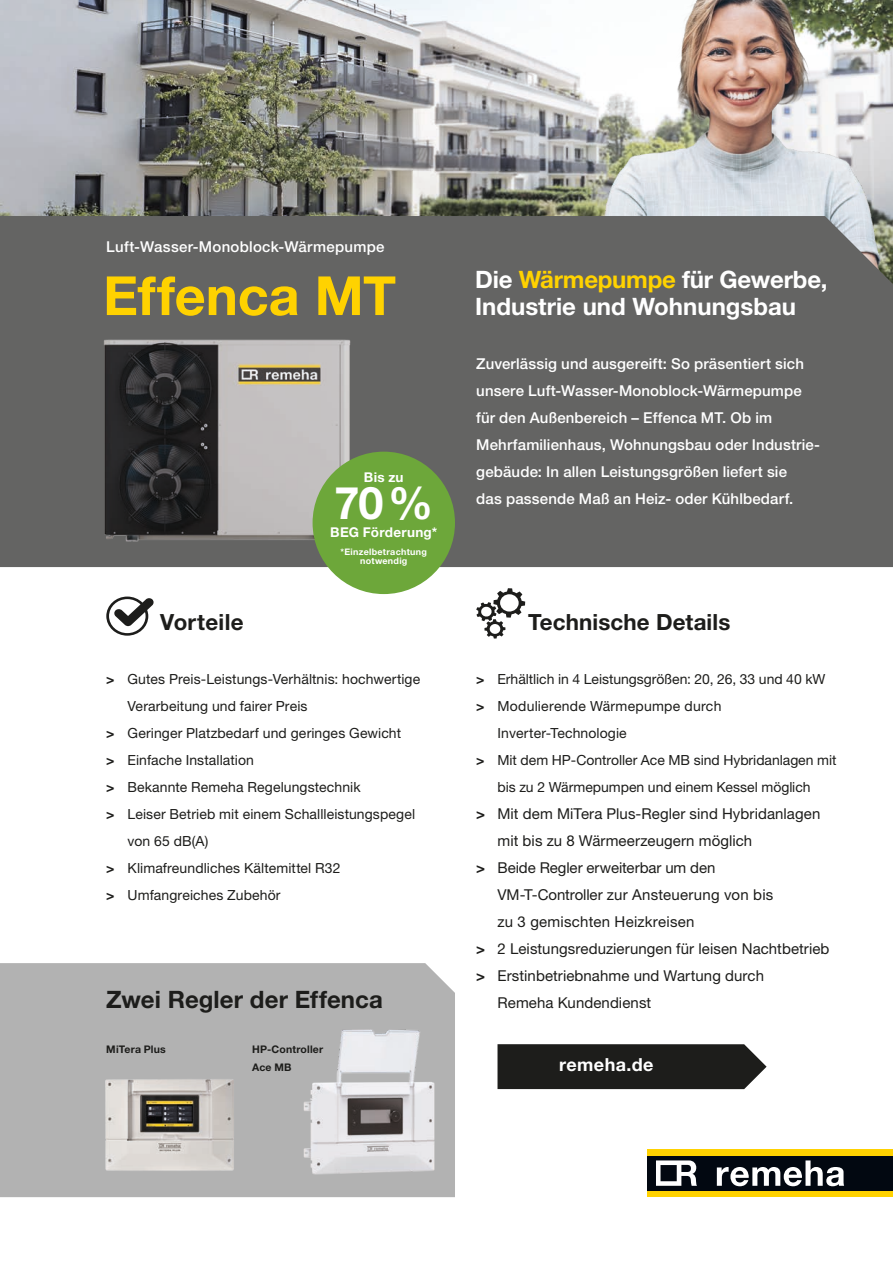
<style>
.page{position:relative;width:893px;height:1263px;background:#fff}
.page>*{position:absolute;margin:0;border:0;box-sizing:border-box;transform-origin:0 0}
.t1{font:700 54px "Helvetica Neue LT Pro";letter-spacing:-.005em;color:#ffd200}
.t2{font:700 45px "Helvetica Neue LT Pro";color:#fff}
.t3{font:700 24px "Helvetica Neue LT Pro";letter-spacing:-.01em;color:#fff}
.t4{font:700 24px "Helvetica Neue LT Pro";letter-spacing:.005em;color:#1d1d1b}
.t5{font:700 22.35px "Helvetica Neue LT Pro";letter-spacing:.005em;color:#1d1d1b}
.t6{font:700 18px "Helvetica Neue LT Pro";letter-spacing:.025em;color:#fff}
.t7{font:500 15px/27px "Helvetica Neue LT Pro";letter-spacing:.01em;color:#fff}
.t8{font:15px "Helvetica Neue LT Pro";letter-spacing:.005em;color:#1d1d1b}
.t9{font:13.95px "Helvetica Neue LT Pro";letter-spacing:.005em;color:#1d1d1b}
.t10{font:700 13.5px "Helvetica Neue LT Pro";letter-spacing:.02em;color:#fff}
.t11{font:700 10.5px/18px "Helvetica Neue LT Pro";letter-spacing:.015em;color:#1d1d1b}
.t12{font:700 9px/9px "Helvetica Neue LT Pro";letter-spacing:.03em;color:#fff;text-align:center}
.s1{font-weight:700}
.s2{color:#ffd200}
</style>
<div class="page">
<img style="left:0;top:0;width:893px;height:216px">
<img style="left:510px;top:0;width:371px;height:216px">
<div style="left:0;top:216px;width:893px;height:351px;background:#646463"></div>
<img style="left:91px;top:330px;width:280px;height:240px">
<svg style="left:106px;top:596px;width:48px;height:40px"></svg>
<div style="left:313px;top:452px;width:142px;height:142px;background:#6da73a;border-radius:50%"></div>
<div style="left:853px;top:1190px;width:40px;height:7px;background:#ffd200"></div>
<div style="left:853px;top:1149px;width:40px;height:7px;background:#ffd200"></div>
<div style="left:853px;top:1156px;width:40px;height:34px;background:#020811"></div>
<div style="left:647px;top:1190px;width:206px;height:7px;background:#ffd200"></div>
<div style="left:647px;top:1149px;width:206px;height:7px;background:#ffd200"></div>
<div style="left:647px;top:1156px;width:206px;height:34px;background:#020811"></div>
<svg style="left:656px;top:1160px;width:41px;height:26px"></svg>
<svg style="left:717px;top:1160px;width:127px;height:26px"></svg>
<svg style="left:497px;top:1044px;width:270px;height:45px;background:#282826"></svg>
<svg style="left:476px;top:588px;width:49px;height:50px"></svg>
<div style="left:0;top:963px;width:455px;height:234px;background:#b2b2b2"></div>
<img style="left:98px;top:1073px;width:143px;height:104px">
<img style="left:294px;top:1024px;width:145px;height:158px">
<p class="t7" style="left:106px;top:233px;width:280px">Luft-Wasser-Monoblock-Wärmepumpe</p>
<h1 class="t1" style="left:103px;top:262px;width:294px">Effenca MT</h1>
<p class="t10" style="left:364px;top:469px;width:41px">Bis zu</p>
<h3 class="t5" style="left:160px;top:608px;width:85px">Vorteile</h3>
<h2 class="t2" style="left:334px;top:476px;width:100px">70%</h2>
<p class="t12" style="left:341px;top:547px;width:88px">*Einzelbetrachtung notwendig</p>
<p class="t10" style="left:330px;top:524px;width:108px">BEG Förderung*</p>
<p class="t9" style="left:106px;top:670px;width:315px"><span class="s1">&gt;</span> Gutes Preis-Leistungs-Verhältnis: hochwertige</p>
<p class="t9" style="left:128px;top:697px;width:181px">Verarbeitung und fairer Preis</p>
<p class="t9" style="left:106px;top:724px;width:296px"><span class="s1">&gt;</span> Geringer Platzbedarf und geringes Gewicht</p>
<p class="t9" style="left:106px;top:751px;width:149px"><span class="s1">&gt;</span> Einfache Installation</p>
<p class="t9" style="left:106px;top:778px;width:256px"><span class="s1">&gt;</span> Bekannte Remeha Regelungstechnik</p>
<p class="t9" style="left:106px;top:805px;width:310px"><span class="s1">&gt;</span> Leiser Betrieb mit einem Schallleistungspegel</p>
<p class="t9" style="left:128px;top:832px;width:82px">von 65 dB(A)</p>
<p class="t9" style="left:106px;top:859px;width:236px"><span class="s1">&gt;</span> Klimafreundliches Kältemittel R32</p>
<p class="t9" style="left:106px;top:886px;width:176px"><span class="s1">&gt;</span> Umfangreiches Zubehör</p>
<h3 class="t3" style="left:475px;top:265px;width:354px">Die <span class="s2">Wärmepumpe</span> für Gewerbe,</h3>
<h3 class="t3" style="left:475px;top:292px;width:322px">Industrie und Wohnungsbau</h3>
<p class="t7" style="left:476px;top:350px;width:344px">Zuverlässig und ausgereift: So präsentiert sich unsere Luft-Wasser-Monoblock-Wärmepumpe für den Außenbereich – Effenca MT. Ob im Mehrfamilienhaus, Wohnungsbau oder Industrie&shy;gebäude: In allen Leistungsgrößen liefert sie<br>das passende Maß an Heiz- oder Kühlbedarf.</p>
<h3 class="t5" style="left:528px;top:608px;width:204px">Technische Details</h3>
<p class="t9" style="left:476px;top:670px;width:351px"><span class="s1">&gt;</span> Erhältlich in 4 Leistungsgrößen: 20, 26, 33 und 40 kW</p>
<p class="t9" style="left:476px;top:697px;width:247px"><span class="s1">&gt;</span> Modulierende Wärmepumpe durch</p>
<p class="t9" style="left:497px;top:724px;width:131px">Inverter-Technologie</p>
<p class="t9" style="left:476px;top:751px;width:362px"><span class="s1">&gt;</span> Mit dem HP-Controller Ace MB sind Hybridanlagen mit</p>
<p class="t9" style="left:497px;top:778px;width:315px">bis zu 2 Wärmepumpen und einem Kessel möglich</p>
<p class="t8" style="left:476px;top:804px;width:346px"><span class="s1">&gt;</span> Mit dem MiTera Plus-Regler sind Hybridanlagen</p>
<p class="t8" style="left:497px;top:831px;width:256px">mit bis zu 8 Wärmeerzeugern möglich</p>
<p class="t8" style="left:476px;top:858px;width:241px"><span class="s1">&gt;</span> Beide Regler erweiterbar um den</p>
<p class="t8" style="left:497px;top:885px;width:277px">VM-T-Controller zur Ansteuerung von bis</p>
<p class="t8" style="left:497px;top:912px;width:198px">zu 3 gemischten Heizkreisen</p>
<p class="t8" style="left:476px;top:939px;width:355px"><span class="s1">&gt;</span> 2 Leistungsreduzierungen für leisen Nachtbetrieb</p>
<p class="t8" style="left:476px;top:966px;width:289px"><span class="s1">&gt;</span> Erstinbetriebnahme und Wartung durch</p>
<h3 class="t4" style="left:106px;top:985px;width:278px">Zwei Regler der Effenca</h3>
<p class="t8" style="left:497px;top:993px;width:155px">Remeha Kundendienst</p>
<p class="t11" style="left:252px;top:1040px;width:73px">HP-Controller<br>Ace MB</p>
<p class="t11" style="left:106px;top:1040px;width:61px">MiTera Plus</p>
<p class="t6" style="left:559px;top:1053px;width:96px">remeha.de</p>
</div>
